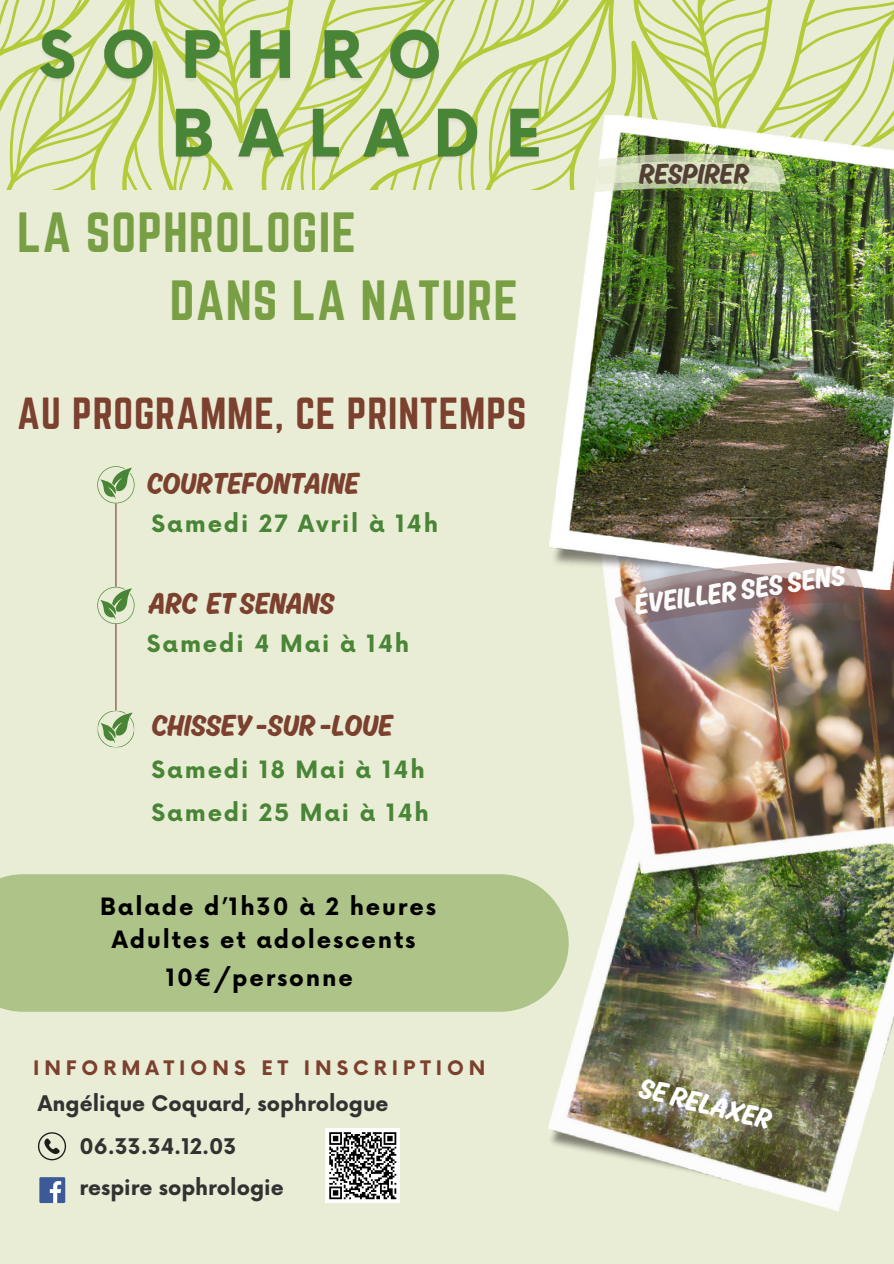
<style>
.page{position:relative;width:894px;height:1264px;background:#fff}
.page>*{position:absolute;margin:0;border:0;box-sizing:border-box;transform-origin:0 0}
.t1{font:49.5px "Norwester";letter-spacing:.02em;color:#789f44}
.t2{font:39.3px "Norwester";letter-spacing:.02em;color:#7c402f}
.t3{font:31.5px "Ahkio";color:#7c402f}
.t4{font:30px "Ahkio";color:#fff}
.t5{font:30px "Ahkio";color:#534035}
.t6{font:700 23.25px "Now";letter-spacing:.08em;color:#498536}
.t7{font:700 23.25px/32.7px "Now";letter-spacing:.08em;color:#000;text-align:center}
.t8{font:700 21px "Now";color:#323232}
.t9{font:700 19.5px "Now";letter-spacing:.255em;color:#7c402f}
</style>
<div class="page">
<div style="left:0;top:0;width:893px;height:1263px;background:#e9edd5"></div>
<img style="left:548px;top:913px;width:345px;height:299px">
<img style="left:605px;top:589px;width:288px;height:324px">
<div style="left:39px;top:1177px;width:26px;height:25px;background:#3d5a98"></div>
<svg style="left:50px;top:1181px;width:11px;height:21px"></svg>
<img style="left:549px;top:192px;width:344px;height:397px">
<svg style="left:0;top:0;width:893px;height:192px"></svg>
<img style="left:613px;top:552px;width:250px;height:75px">
<svg style="left:97px;top:466px;width:38px;height:158px"></svg>
<hr style="left:115px;top:624px;width:1px;height:86px;background:#7c402f">
<hr style="left:115px;top:504px;width:1px;height:82px;background:#7c402f">
<svg style="left:97px;top:709px;width:38px;height:39px"></svg>
<svg style="left:38px;top:1132px;width:28px;height:28px"></svg>
<div style="left:0;top:874px;width:568px;height:137px;background:#adc388"></div>
<img style="left:35px;top:22px;width:532px;height:153px">
<div style="left:325px;top:1128px;width:75px;height:74px;background:#fff"></div>
<svg style="left:329px;top:1132px;width:68px;height:68px"></svg>
<h3 class="t1" style="left:17px;top:203px;width:340px">LA SOPHROLOGIE</h3>
<p class="t1" style="left:170px;top:270px;width:349px">DANS LA NATURE</p>
<p class="t2" style="left:17px;top:390px;width:510px">AU PROGRAMME, CE PRINTEMPS</p>
<p class="t3" style="left:147px;top:464px;width:213px">COURTEFONTAINE</p>
<h4 class="t6" style="left:151px;top:511px;width:288px">Samedi 27 Avril à 14h</h4>
<h4 class="t3" style="left:148px;top:584px;width:187px">ARC ET SENANS</h4>
<h5 class="t6" style="left:147px;top:631px;width:264px">Samedi 4 Mai à 14h</h5>
<h4 class="t3" style="left:151px;top:706px;width:242px">CHISSEY -SUR -LOUE</h4>
<p class="t6" style="left:151px;top:757px;width:274px">Samedi 18 Mai à 14h</p>
<h5 class="t6" style="left:151px;top:800px;width:279px">Samedi 25 Mai à 14h</h5>
<h4 class="t7" style="left:100px;top:892px;width:337px">Balade d’1h30 à 2 heures<br>Adultes et adolescents</h4>
<p class="t7" style="left:166px;top:962px;width:188px">10€/personne</p>
<h2 class="t9" style="left:33px;top:1057px;width:453px">INFORMATIONS ET INSCRIPTION</h2>
<p class="t8" style="left:38px;top:1091px;width:352px">Angélique Coquard, sophrologue</p>
<h2 class="t8" style="left:79px;top:1134px;width:158px">06.33.34.12.03</h2>
<p class="t8" style="left:79px;top:1176px;width:206px">respire sophrologie</p>
<p class="t5" style="left:638px;top:155px;width:112px">RESPIRER</p>
<p class="t4" style="left:631px;top:587px;width:214px;rotate:-8deg">ÉVEILLER SES SENS</p>
<p class="t4" style="left:644px;top:1069px;width:137px;rotate:14deg">SE RELAXER</p>
</div>
